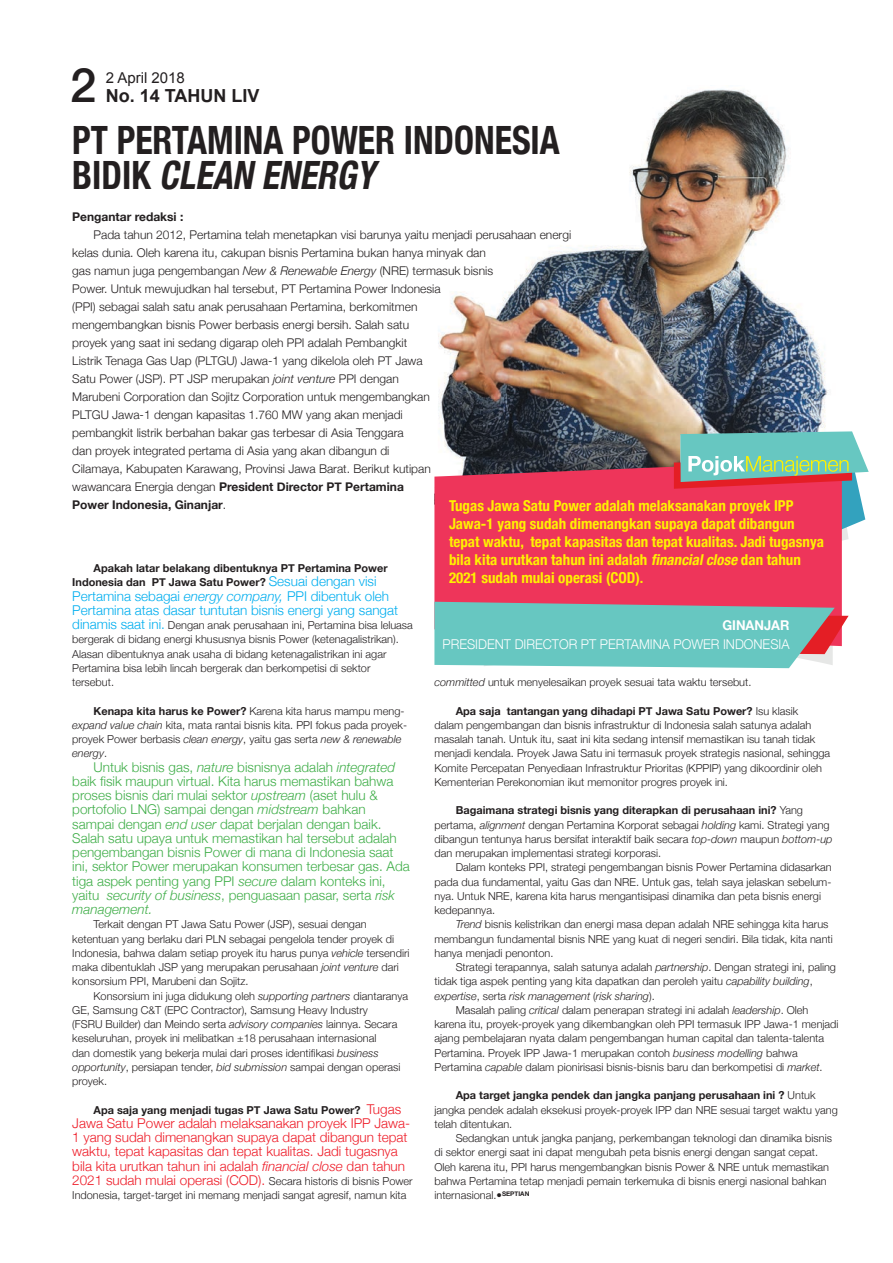
<style>
.page{position:relative;width:893px;height:1263px;background:#fff}
.page>*{position:absolute;margin:0;border:0;box-sizing:border-box;transform-origin:0 0}
.t1{font:500 47.25px "Helvetica Neue";color:#231f20}
.t2{font:700 condensed 39px/34.5px "Helvetica Neue";color:#231f20;scale:.92 1}
.t3{font:700 18px "Arial";color:#231f20}
.t4{font:700 condensed 15px/18px "Helvetica Neue";color:#fff101}
.t5{font:15px "Arial";color:#231f20}
.t6{font:300 13.5px/14.2px "Helvetica Neue";color:#40ae49}
.t7{font:300 13.5px/14.2px "Helvetica Neue";color:#ee1c28}
.t8{font:300 13.5px/14.2px "Helvetica Neue";color:#00aeef}
.t9{font:300 13.5px "Helvetica Neue";color:#fff;scale:.96 1}
.t10{font:700 13.5px "Helvetica Neue";color:#fff;scale:.96 1}
.t11{font:300 12px/18px "Helvetica Neue";color:#231f20}
.t12{font:700 12px "Helvetica Neue";color:#231f20}
.t13{font:300 10.95px/14.2px "Helvetica Neue";color:#231f20}
.t14{font:700 10.95px/14.2px "Helvetica Neue";color:#231f20}
.t15{font:italic 300 10.95px "Helvetica Neue";color:#231f20}
.s1{font-style:italic}
.s2{font-weight:700}
.s3{font-weight:300;font-size:13.5px;color:#00aeef}
.s4{font-size:13.5px;color:#00aeef}
.s5{font-weight:300;font-size:13.5px;color:#ee1c28}
.s6{font-size:10.95px;color:#231f20}
.s7{font-style:normal}
</style>
<div class="page">
<img style="left:438px;top:89px;width:391px;height:371px">
<svg style="left:473px;top:435px;width:201px;height:25px;background:#3e3f43"></svg>
<svg style="left:529px;top:453px;width:336px;height:88px"></svg>
<div style="left:434px;top:460px;width:408px;height:142px;background:#ee355a"></div>
<svg style="left:434px;top:602px;width:415px;height:66px;background:#7bbdba"></svg>
<svg style="left:674px;top:431px;width:195px;height:58px;background:#92aca2"></svg>
<h1 class="t1" style="left:70px;top:48px;width:28px">2</h1>
<h3 class="t5" style="left:106px;top:68px;width:81px">2 April 2018</h3>
<h3 class="t3" style="left:106px;top:84px;width:155px">No. 14 TAHUN LIV</h3>
<h2 class="t2" style="left:72px;top:121px;width:531px">PT PERTAMINA POWER INDONESIA<br>B I D I K <span class="s1">CLEAN ENERGY</span></h2>
<p class="t12" style="left:72px;top:207px;width:113px">Pengantar redaksi :</p>
<p class="t11" style="left:72px;top:225px;width:500px;text-indent:21px">Pada tahun 2012, Pertamina telah menetapkan visi barunya yaitu menjadi perusahaan energi kelas dunia. Oleh karena itu, cakupan bisnis Pertamina bukan hanya minyak dan<br>gas namun juga pengembangan <span class="s1">New &amp; Renewable Energy</span> (NRE) termasuk bisnis<br>Power. Untuk mewujudkan hal tersebut, PT Pertamina Power Indonesia<br>(PPI) sebagai salah satu anak perusahaan Pertamina, berkomitmen<br>mengembangkan bisnis Power berbasis energi bersih. Salah satu<br>proyek yang saat ini sedang digarap oleh PPI adalah Pembangkit<br>Listrik Tenaga Gas Uap (PLTGU) Jawa-1 yang dikelola oleh PT Jawa<br>Satu Power (JSP). PT JSP merupakan <span class="s1">joint venture</span> PPI dengan<br>Marubeni Corporation dan Sojitz Corporation untuk mengembangkan<br>PLTGU Jawa-1 dengan kapasitas 1.760 MW yang akan menjadi<br>pembangkit listrik berbahan bakar gas terbesar di Asia Tenggara</p>
<p class="t11" style="left:72px;top:441px;width:360px">dan proyek integrated pertama di Asia yang akan dibangun di Cilamaya, Kabupaten Karawang, Provinsi Jawa Barat. Berikut kutipan wawancara Energia dengan <span class="s2">President Director PT Pertamina Power Indonesia, Ginanjar</span>.</p>
<p class="t4" style="left:449px;top:496px;width:377px">Tugas Jawa Satu Power adalah melaksanakan proyek IPP Jawa-1 yang sudah dimenangkan supaya dapat dibangun tepat waktu, tepat kapasitas dan tepat kualitas. Jadi tugasnya bila kita urutkan tahun ini adalah <span class="s1">financialclose</span>dan tahun 2021 sudah mulai operasi (COD).</p>
<p class="t10" style="left:722px;top:615px;width:71px">GINANJAR</p>
<p class="t9" style="left:443px;top:633px;width:363px">PRESIDENT DIRECTOR PT PERTAMINA POWER INDONESIA</p>
<p class="t14" style="left:72px;top:561px;width:317px;text-indent:21px">Apakah latar belakang dibentuknya PT Pertamina Power<br>Indonesia dan PT Jawa Satu Power? <span class="s3">Sesuai dengan visi</span></p>
<p class="t8" style="left:72px;top:588px;width:327px">Pertamina sebagai <span class="s1">energy company,</span> PPI dibentuk oleh<br>Pertamina atas dasar tuntutan bisnis energi yang sangat</p>
<p class="t13" style="left:72px;top:617px;width:342px"><span class="s4">dinamis saat ini.</span> Dengan anak perusahaan ini, Pertamina bisa leluasa bergerak di bidang energi khususnya bisnis Power (ketenagalistrikan).<br>Alasan dibentuknya anak usaha di bidang ketenagalistrikan ini agar Pertamina bisa lebih lincah bergerak dan berkompetisi di sektor tersebut.</p>
<p class="t13" style="left:72px;top:703px;width:336px;text-indent:21px"><span class="s2">Kenapa kita harus ke Power?</span> Karena kita harus mampu meng&shy;<span class="s1">expand value chain</span> kita, mata rantai bisnis kita. PPI fokus pada proyek&shy;proyek Power berbasis <span class="s1">clean energy</span>, yaitu gas serta <span class="s1">new &amp; renewable energy</span>.</p>
<p class="t6" style="left:72px;top:759px;width:339px;text-indent:21px">Untuk bisnis gas, <span class="s1">nature</span> bisnisnya adalah <span class="s1">integrated </span>baik fisik maupun virtual. Kita harus memastikan bahwa proses bisnis dari mulai sektor <span class="s1">upstream</span> (aset hulu &amp; portofolio LNG) sampai dengan <span class="s1">midstream</span> bahkan sampai dengan <span class="s1">end user</span> dapat berjalan dengan baik.<br>Salah satu upaya untuk memastikan hal tersebut adalah pengembangan bisnis Power di mana di Indonesia saat ini, sektor Power merupakan konsumen terbesar gas. Ada tiga aspek penting yang PPI <span class="s1">secure</span> dalam konteks ini, yaitu <span class="s1">security of business</span>, penguasaan pasar, serta <span class="s1">risk management.</span></p>
<p class="t13" style="left:72px;top:917px;width:339px;text-indent:21px">Terkait dengan PT Jawa Satu Power (JSP), sesuai dengan ketentuan yang berlaku dari PLN sebagai pengelola tender proyek di Indonesia, bahwa dalam setiap proyek itu harus punya <span class="s1">vehicle</span> tersendiri maka dibentuklah JSP yang merupakan perusahaan <span class="s1">joint venture</span> dari konsorsium PPI, Marubeni dan Sojitz.</p>
<p class="t13" style="left:72px;top:988px;width:337px;text-indent:21px">Konsorsium ini juga didukung oleh <span class="s1">supporting partners</span> diantaranya GE, Samsung C&amp;T (EPC Contractor), Samsung Heavy Industry<br>(FSRU Builder) dan Meindo serta <span class="s1">advisory companies</span> lainnya. Secara keseluruhan, proyek ini melibatkan ±18 perusahaan internasional<br>dan domestik yang bekerja mulai dari proses identifikasi <span class="s1">business opportunity</span>, persiapan tender, <span class="s1">bid submission</span> sampai dengan operasi proyek.</p>
<p class="t14" style="left:94px;top:1103px;width:309px">Apa saja yang menjadi tugas PT Jawa Satu Power? <span class="s5">Tugas</span></p>
<p class="t7" style="left:72px;top:1115px;width:342px">Jawa Satu Power adalah melaksanakan proyek IPP Jawa-1 yang sudah dimenangkan supaya dapat dibangun tepat waktu, tepat kapasitas dan tepat kualitas. Jadi tugasnya bila kita urutkan tahun ini adalah <span class="s1">financial close</span> dan tahun 2021 sudah mulai operasi (COD). <span class="s6">Secara historis di bisnis Power</span></p>
<p class="t13" style="left:72px;top:1187px;width:336px">Indonesia, target-target ini memang menjadi sangat agresif, namun kita</p>
<p class="t13" style="left:434px;top:674px;width:318px"><span class="s1">committed</span> untuk menyelesaikan proyek sesuai tata waktu tersebut.</p>
<p class="t13" style="left:434px;top:703px;width:397px;text-indent:21px"><span class="s2">Apa saja tantangan yang dihadapi PT Jawa Satu Power?</span> Isu klasik<br>dalam pengembangan dan bisnis infrastruktur di Indonesia salah satunya adalah masalah tanah. Untuk itu, saat ini kita sedang intensif memastikan isu tanah tidak menjadi kendala. Proyek Jawa Satu ini termasuk proyek strategis nasional, sehingga Komite Percepatan Penyediaan Infrastruktur Prioritas (KPPIP) yang dikoordinir oleh Kementerian Perekonomian ikut memonitor progres proyek ini.</p>
<p class="t13" style="left:434px;top:803px;width:400px;text-indent:21px"><span class="s2">Bagaimana strategi bisnis yang diterapkan di perusahaan ini?</span> Yang pertama, <span class="s1">alignment</span> dengan Pertamina Korporat sebagai <span class="s1">holding</span> kami. Strategi yang dibangun tentunya harus bersifat interaktif baik secara <span class="s1">top-down</span> maupun <span class="s1">bottom-up </span>dan merupakan implementasi strategi korporasi.</p>
<p class="t13" style="left:434px;top:860px;width:399px;text-indent:21px">Dalam konteks PPI, strategi pengembangan bisnis Power Pertamina didasarkan pada dua fundamental, yaitu Gas dan NRE. Untuk gas, telah saya jelaskan sebelum&shy;nya. Untuk NRE, karena kita harus mengantisipasi dinamika dan peta bisnis energi kedepannya.</p>
<p class="t13" style="left:434px;top:917px;width:400px;text-indent:21px"><span class="s1">Trend</span> bisnis kelistrikan dan energi masa depan adalah NRE sehingga kita harus membangun fundamental bisnis NRE yang kuat di negeri sendiri. Bila tidak, kita nanti hanya menjadi penonton.</p>
<p class="t13" style="left:456px;top:959px;width:382px">Strategi terapannya, salah satunya adalah <span class="s1">partnership</span>. Dengan strategi ini, paling</p>
<p class="t13" style="left:434px;top:974px;width:380px">tidak tiga aspek penting yang kita dapatkan dan peroleh yaitu <span class="s1">capability building</span>,</p>
<p class="t15" style="left:434px;top:987px;width:222px">expertise<span class="s7">, serta</span> risk management <span class="s7">(</span>risk sharing<span class="s7">).</span></p>
<p class="t13" style="left:456px;top:1002px;width:354px">Masalah paling <span class="s1">critical</span> dalam penerapan strategi ini adalah <span class="s1">leadership</span>. Oleh</p>
<p class="t13" style="left:434px;top:1016px;width:406px">karena itu, proyek-proyek yang dikembangkan oleh PPI termasuk IPP Jawa-1 menjadi</p>
<p class="t13" style="left:434px;top:1031px;width:391px">ajang pembelajaran nyata dalam pengembangan human capital dan talenta-talenta</p>
<p class="t13" style="left:434px;top:1045px;width:365px">Pertamina. Proyek IPP Jawa-1 merupakan contoh <span class="s1">business modelling</span> bahwa</p>
<p class="t13" style="left:434px;top:1059px;width:390px">Pertamina <span class="s1">capable</span> dalam pionirisasi bisnis-bisnis baru dan berkompetisi di <span class="s1">market</span>.</p>
<p class="t13" style="left:434px;top:1088px;width:405px;text-indent:21px"><span class="s2">Apa target jangka pendek dan jangka panjang perusahaan ini ?</span> Untuk jangka pendek adalah eksekusi proyek-proyek IPP dan NRE sesuai target waktu yang telah ditentukan.</p>
<p class="t13" style="left:434px;top:1130px;width:399px;text-indent:21px">Sedangkan untuk jangka panjang, perkembangan teknologi dan dinamika bisnis di sektor energi saat ini dapat mengubah peta bisnis energi dengan sangat cepat.<br>Oleh karena itu, PPI harus mengembangkan bisnis Power &amp; NRE untuk memastikan bahwa Pertamina tetap menjadi pemain terkemuka di bisnis energi nasional bahkan internasional.•<sup>SEPTIAN</sup></p>
</div>
